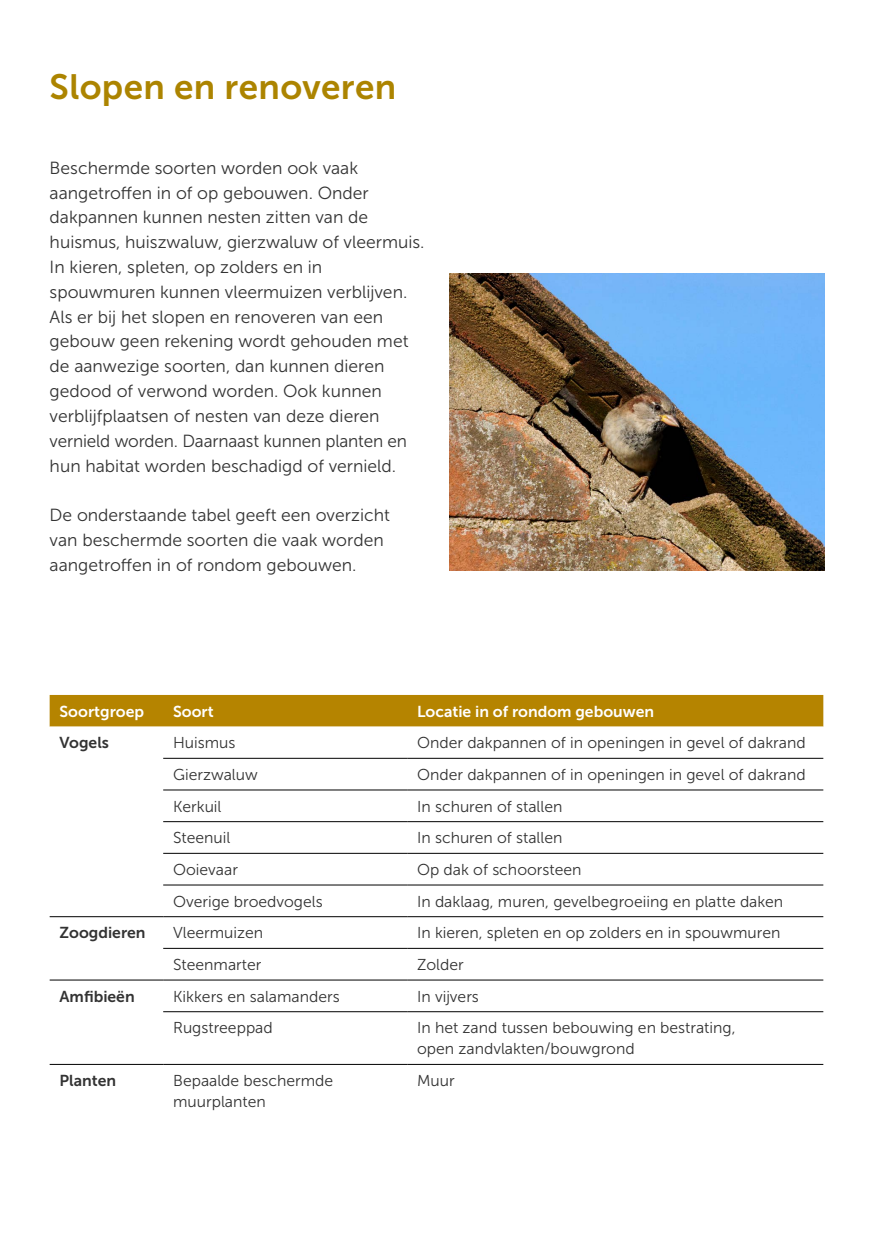
<style>
.page{position:relative;width:874px;height:1241px;background:#fff}
.page>*{position:absolute;margin:0;border:0;box-sizing:border-box;transform-origin:0 0}
.t1{font:35px "Museo Sans 700";letter-spacing:.01em;color:#ac8400}
.body{font:17.5px/24.8px "Museo Sans 300";color:#333}
.body-2{font:15.75px/21px "Museo Sans 300";color:#333}
.body-3{font:15.75px "Museo Sans 700";color:#fff}
.body-4{font:15.75px "Museo Sans 700";color:#333}
</style>
<div class="page">
<div style="left:50px;top:694px;width:772px;height:32px;background:#b58400"></div>
<svg style="left:50px;top:726px;width:772px;height:339px"></svg>
<hr style="left:50px;top:916px;width:113px;height:1px;background:#000">
<hr style="left:163px;top:916px;width:244px;height:1px;background:#000">
<hr style="left:407px;top:916px;width:415px;height:1px;background:#000">
<hr style="left:50px;top:979px;width:113px;height:1px;background:#000">
<hr style="left:163px;top:979px;width:244px;height:1px;background:#000">
<hr style="left:407px;top:979px;width:415px;height:1px;background:#000">
<hr style="left:50px;top:1063px;width:113px;height:1px;background:#000">
<hr style="left:163px;top:1063px;width:244px;height:1px;background:#000">
<hr style="left:407px;top:1063px;width:415px;height:1px;background:#000">
<hr style="left:163px;top:757px;width:244px;height:1px;background:#000">
<hr style="left:407px;top:757px;width:415px;height:1px;background:#000">
<hr style="left:163px;top:789px;width:244px;height:1px;background:#000">
<hr style="left:407px;top:789px;width:415px;height:1px;background:#000">
<hr style="left:163px;top:821px;width:244px;height:1px;background:#000">
<hr style="left:407px;top:821px;width:415px;height:1px;background:#000">
<hr style="left:163px;top:852px;width:244px;height:1px;background:#000">
<hr style="left:407px;top:852px;width:415px;height:1px;background:#000">
<hr style="left:163px;top:884px;width:244px;height:1px;background:#000">
<hr style="left:407px;top:884px;width:415px;height:1px;background:#000">
<hr style="left:163px;top:947px;width:244px;height:1px;background:#000">
<hr style="left:407px;top:947px;width:415px;height:1px;background:#000">
<hr style="left:163px;top:1011px;width:244px;height:1px;background:#000">
<hr style="left:407px;top:1011px;width:415px;height:1px;background:#000">
<img style="left:449px;top:273px;width:374px;height:297px">
<p class="t1" style="left:50px;top:68px;width:348px">Slopen en renoveren</p>
<p class="body" style="left:50px;top:155px;width:376px">Beschermde soorten worden ook vaak aangetroffen in of op gebouwen. Onder dakpannen kunnen nesten zitten van de huismus, huiszwaluw, gierzwaluw of vleermuis.<br>In kieren, spleten, op zolders en in spouwmuren kunnen vleermuizen verblijven.<br>Als er bij het slopen en renoveren van een gebouw geen rekening wordt gehouden met de aanwezige soorten, dan kunnen dieren gedood of verwond worden. Ook kunnen verblijfplaatsen of nesten van deze dieren vernield worden. Daarnaast kunnen planten en hun habitat worden beschadigd of vernield.</p>
<p class="body" style="left:50px;top:503px;width:341px">De onderstaande tabel geeft een overzicht van beschermde soorten die vaak worden aangetroffen in of rondom gebouwen.</p>
<p class="body-3" style="left:60px;top:702px;width:86px">Soortgroep</p>
<p class="body-3" style="left:173px;top:702px;width:42px">Soort</p>
<p class="body-3" style="left:417px;top:702px;width:238px">Locatie in of rondom gebouwen</p>
<p class="body-4" style="left:60px;top:734px;width:51px">Vogels</p>
<p class="body-2" style="left:173px;top:732px;width:64px">Huismus</p>
<p class="body-2" style="left:417px;top:732px;width:390px">Onder dakpannen of in openingen in gevel of dakrand</p>
<p class="body-2" style="left:173px;top:764px;width:86px">Gierzwaluw</p>
<p class="body-2" style="left:417px;top:764px;width:390px">Onder dakpannen of in openingen in gevel of dakrand</p>
<p class="body-2" style="left:173px;top:795px;width:50px">Kerkuil</p>
<p class="body-2" style="left:417px;top:795px;width:147px">In schuren of stallen</p>
<p class="body-2" style="left:173px;top:827px;width:59px">Steenuil</p>
<p class="body-2" style="left:417px;top:827px;width:147px">In schuren of stallen</p>
<p class="body-2" style="left:173px;top:859px;width:66px">Ooievaar</p>
<p class="body-2" style="left:417px;top:859px;width:166px">Op dak of schoorsteen</p>
<p class="body-2" style="left:173px;top:890px;width:151px">Overige broedvogels</p>
<p class="body-2" style="left:417px;top:890px;width:367px">In daklaag, muren, gevelbegroeiing en platte daken</p>
<p class="body-4" style="left:60px;top:924px;width:87px">Zoogdieren</p>
<p class="body-2" style="left:173px;top:922px;width:91px">Vleermuizen</p>
<p class="body-2" style="left:417px;top:922px;width:364px">In kieren, spleten en op zolders en in spouwmuren</p>
<p class="body-2" style="left:173px;top:954px;width:90px">Steenmarter</p>
<p class="body-2" style="left:417px;top:954px;width:48px">Zolder</p>
<p class="body-4" style="left:60px;top:987px;width:77px">Amfibieën</p>
<p class="body-2" style="left:173px;top:985px;width:168px">Kikkers en salamanders</p>
<p class="body-2" style="left:417px;top:985px;width:63px">In vijvers</p>
<p class="body-2" style="left:173px;top:1017px;width:101px">Rugstreeppad</p>
<p class="body-2" style="left:417px;top:1017px;width:320px">In het zand tussen bebouwing en bestrating, open zandvlakten/bouwgrond</p>
<p class="body-4" style="left:60px;top:1071px;width:58px">Planten</p>
<p class="body-2" style="left:173px;top:1070px;width:162px">Bepaalde beschermde muurplanten</p>
<p class="body-2" style="left:417px;top:1070px;width:39px">Muur</p>
</div>
